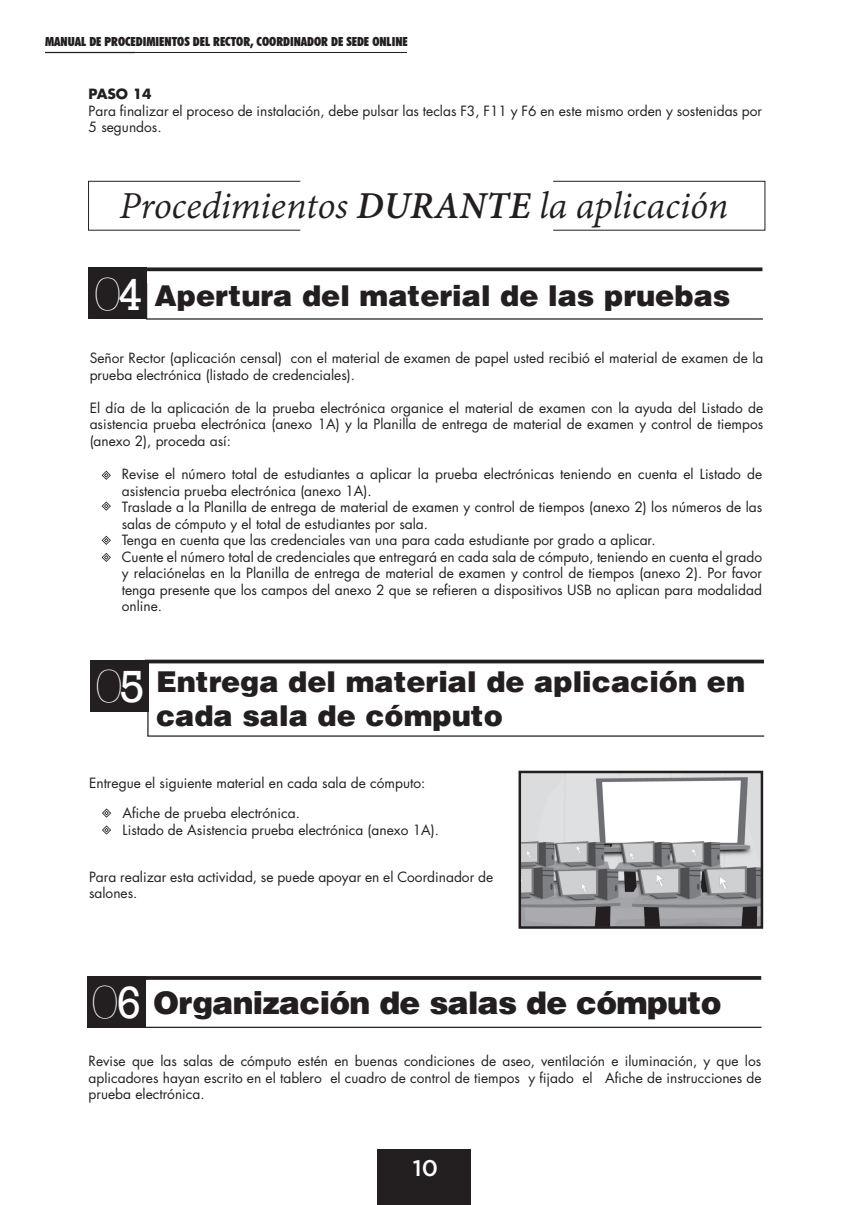
<style>
.page{position:relative;width:851px;height:1205px;background:#fff}
.page>*{position:absolute;margin:0;border:0;box-sizing:border-box;transform-origin:0 0}
.t1{font:italic 41.25px "Adobe Devanagari";letter-spacing:-.01em;color:#231f20}
.t2{font:900 31.25px "Helvetica";letter-spacing:-.02em;color:#231f20}
.t3{font:900 28.75px/34.5px "Helvetica";color:#231f20}
.t4{font:500 22.5px "Gotham";color:#fff}
.t5{font:13.75px/16.5px "Futura Std";color:#231f20}
.t6{font:700 13.75px "Futura Std";color:#231f20}
.t7{font:900 condensed 12.5px "Futura BT";color:#231f20}
.s1{font-weight:700}
.s2{font-family:"Helvetica Neue";font-weight:200;font-size:46.25px;color:#fff}
.s3{font-family:"Rockwell";font-weight:400;font-size:46.25px;color:#fff}
</style>
<div class="page">
<img style="left:521px;top:774px;width:239px;height:152px">
<svg style="left:102px;top:471px;width:9px;height:9px"></svg>
<svg style="left:102px;top:501px;width:9px;height:10px"></svg>
<svg style="left:102px;top:536px;width:9px;height:9px"></svg>
<svg style="left:102px;top:553px;width:9px;height:9px"></svg>
<div style="left:378px;top:1149px;width:93px;height:56px;background:#231f20"></div>
<hr style="left:45px;top:52px;width:90px;height:1px;background:#231f20">
<hr style="left:129px;top:52px;width:278px;height:1px;background:#231f20">
<hr style="left:146px;top:318px;width:616px;height:2px;background:#231f20">
<div style="left:88px;top:181px;width:212px;height:49px;border:1px solid #231f20"></div>
<div style="left:552px;top:181px;width:213px;height:49px;border:1px solid #231f20"></div>
<div style="left:89px;top:267px;width:58px;height:52px;background:#231f20"></div>
<svg style="left:147px;top:267px;width:615px;height:4px;fill:#231f20"></svg>
<svg style="left:102px;top:808px;width:9px;height:9px"></svg>
<svg style="left:102px;top:825px;width:9px;height:9px"></svg>
<div style="left:87px;top:976px;width:59px;height:52px;background:#231f20"></div>
<hr style="left:141px;top:1026px;width:620px;height:2px;background:#231f20">
<svg style="left:146px;top:976px;width:615px;height:4px;fill:#2a2627"></svg>
<div style="left:518px;top:771px;width:245px;height:158px;border:2px solid #231f20"></div>
<hr style="left:147px;top:735px;width:617px;height:2px;background:#231f20">
<hr style="left:147px;top:700px;width:1px;height:36px;background:#231f20">
<div style="left:90px;top:660px;width:59px;height:51px;background:#231f20"></div>
<hr style="left:145px;top:660px;width:618px;height:3px;background:#231f20">
<p class="t7" style="left:45px;top:34px;width:364px">MANUAL DE PROCEDIMIENTOS DEL RECTOR, COORDINADOR DE SEDE ONLINE</p>
<p class="t6" style="left:89px;top:85px;width:65px">PASO 14</p>
<p class="t5" style="left:89px;top:103px;width:675px">Para finalizar el proceso de instalación, debe pulsar las teclas F3, F11 y F6 en este mismo orden y sostenidas por<br>5 segundos.</p>
<h1 class="t1" style="left:119px;top:183px;width:610px">Procedimientos <span class="s1">DURANTE</span> la aplicación</h1>
<h3 class="t3" style="left:95px;top:277px;width:637px"><span class="s2">0</span><span class="s3">4</span> Apertura del material de las pruebas</h3>
<p class="t5" style="left:90px;top:350px;width:675px">Señor Rector (aplicación censal) con el material de examen de papel usted recibió el material de examen de la prueba electrónica (listado de credenciales).</p>
<p class="t5" style="left:90px;top:399px;width:675px;text-align:justify">El día de la aplicación de la prueba electrónica organice el material de examen con la ayuda del Listado de asistencia prueba electrónica (anexo 1A) y la Planilla de entrega de material de examen y control de tiempos (anexo 2), proceda así:</p>
<p class="t5" style="left:122px;top:466px;width:642px">Revise el número total de estudiantes a aplicar la prueba electrónicas teniendo en cuenta el Listado de asistencia prueba electrónica (anexo 1A).<br>Traslade a la Planilla de entrega de material de examen y control de tiempos (anexo 2) los números de las salas de cómputo y el total de estudiantes por sala.<br>Tenga en cuenta que las credenciales van una para cada estudiante por grado a aplicar.<br>Cuente el número total de credenciales que entregará en cada sala de cómputo, teniendo en cuenta el grado y relaciónelas en la Planilla de entrega de material de examen y control de tiempos (anexo 2). Por favor tenga presente que los campos del anexo 2 que se refieren a dispositivos USB no aplican para modalidad online.</p>
<h3 class="t3" style="left:156px;top:663px;width:590px;text-indent:-60px"><span class="s2">0</span><span class="s3">5</span> Entrega del material de aplicación en cada sala de cómputo</h3>
<p class="t5" style="left:123px;top:768px;width:304px;line-height:30px;text-indent:-33px">Entregue el siguiente material en cada sala de cómputo:<br>Afiche de prueba electrónica.</p>
<p class="t5" style="left:123px;top:822px;width:318px">Listado de Asistencia prueba electrónica (anexo 1A).</p>
<p class="t5" style="left:89px;top:868px;width:405px">Para realizar esta actividad, se puede apoyar en el Coordinador de salones.</p>
<h2 class="t2" style="left:92px;top:982px;width:630px"><span class="s2">0</span><span class="s3">6</span> Organización de salas de cómputo</h2>
<p class="t5" style="left:89px;top:1053px;width:674px;text-align:justify">Revise que las salas de cómputo estén en buenas condiciones de aseo, ventilación e iluminación, y que los aplicadores hayan escrito en el tablero el cuadro de control de tiempos y fijado el Afiche de instrucciones de prueba electrónica.</p>
<h3 class="t4" style="left:412px;top:1155px;width:27px">10</h3>
</div>
